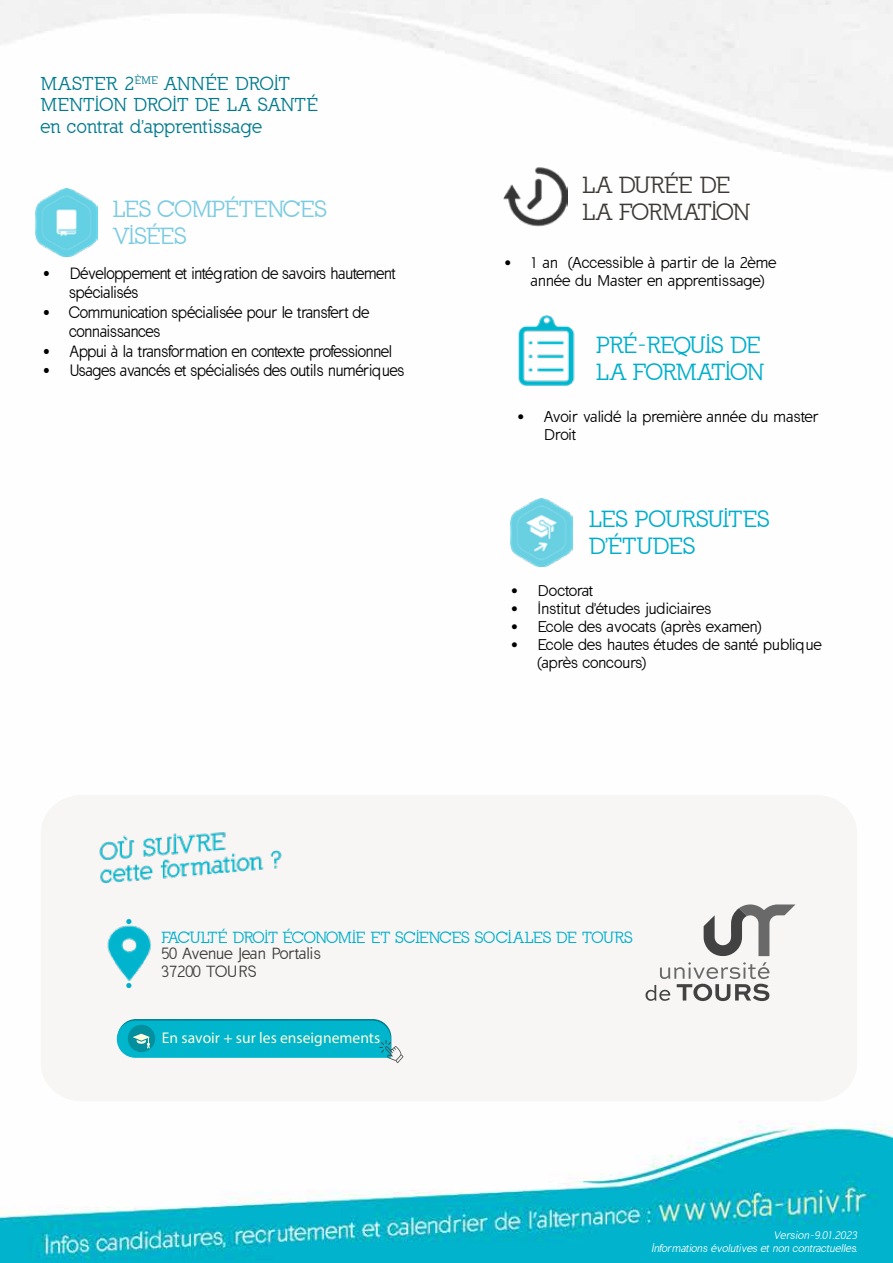
<style>
.page{position:relative;width:893px;height:1263px;background:#fff}
.page>*{position:absolute;margin:0;border:0;box-sizing:border-box;transform-origin:0 0}
.t1{font:22.5px/27px "California";color:#00aecc}
.t2{font:22.5px/27px "California";color:#7bcbe2}
.t3{font:22.5px/27px "California";color:#3d3936}
.t4{font:18px/21.6px "California";letter-spacing:.03em;color:#007a8e}
.t5{font:15.75px/18.9px "California Sans";letter-spacing:-.02em;color:#000;scale:.95 1}
.t6{font:15.75px/18.9px "California Sans";letter-spacing:.005em;color:#000;scale:.95 1}
.t7{font:15.6px "California";color:#00aecc}
.t8{font:15.6px/18.6px "California Sans";color:#3d3936}
.t9{font:15.6px "Myriad Pro";color:#fcfadb}
.t10{font:15.6px "California Sans";color:#00aecc}
.t11{font:15px/18px "California Sans";color:#000}
.t12{font:15px/18px "California Sans";letter-spacing:.025em;color:#000}
.t13{font:italic 10.5px/12.6px "California Sans";color:#fff;text-align:right}
</style>
<div class="page">
<img style="left:0;top:0;width:893px;height:1263px">
<div style="left:41px;top:795px;width:816px;height:306px;background:#f7f6f5;border-radius:40px"></div>
<img style="left:35px;top:188px;width:62px;height:69px">
<img style="left:503px;top:167px;width:65px;height:62px">
<img style="left:510px;top:313px;width:71px;height:74px">
<img style="left:99px;top:832px;width:183px;height:52px">
<img style="left:510px;top:499px;width:62px;height:67px">
<img style="left:107px;top:925px;width:44px;height:56px">
<svg style="left:117px;top:1019px;width:286px;height:44px"></svg>
<svg style="left:646px;top:904px;width:149px;height:97px"></svg>
<p class="t4" style="left:41px;top:73px;width:279px">MASTER 2<sup>ÈME</sup> ANNÉE DROIT<br>MENTION DROIT DE LA SANTÉ en contrat d'apprentissage</p>
<h1 class="t2" style="left:113px;top:196px;width:215px">LES COMPÉTENCES<br>VISÉES</h1>
<p class="t5" style="left:69px;top:264px;width:345px;text-indent:-27px">• Développement et intégration de savoirs hautement spécialisés</p>
<p class="t6" style="left:69px;top:303px;width:317px;text-indent:-27px">• Communication spécialisée pour le transfert de connaissances</p>
<p class="t5" style="left:42px;top:342px;width:369px">• Appui à la transformation en contexte professionnel</p>
<p class="t6" style="left:42px;top:361px;width:382px">• Usages avancés et spécialisés des outils numériques</p>
<p class="t10" style="left:125px;top:912px;width:10px">•</p>
<h1 class="t3" style="left:582px;top:172px;width:169px">LA DURÉE DE<br>LA FORMATION</h1>
<p class="t12" style="left:531px;top:254px;width:247px;text-indent:-27px">• 1 an (Accessible à partir de la 2ème année du Master en apprentissage)</p>
<h1 class="t1" style="left:596px;top:331px;width:169px">PRÉ-REQUIS DE<br>LA FORMATION</h1>
<p class="t11" style="left:544px;top:408px;width:276px;text-indent:-27px">• Avoir validé la première année du master<br>Droit</p>
<h1 class="t1" style="left:589px;top:506px;width:181px">LES POURSUITES<br>D'ÉTUDES</h1>
<p class="t11" style="left:511px;top:581px;width:84px">• Doctorat</p>
<p class="t12" style="left:511px;top:599px;width:202px">• Institut d'études judiciaires</p>
<p class="t11" style="left:511px;top:617px;width:252px">• Ecole des avocats (après examen)</p>
<p class="t11" style="left:538px;top:635px;width:285px;text-indent:-27px">• Ecole des hautes études de santé publique (après concours)</p>
<p class="t10" style="left:125px;top:976px;width:10px">•</p>
<p class="t7" style="left:161px;top:928px;width:472px">FACULTÉ DROIT ÉCONOMIE ET SCIENCES SOCI ALES DE TOURS</p>
<p class="t8" style="left:161px;top:944px;width:161px">50 Avenue Jean Portalis<br>37200 TOURS</p>
<p class="t9" style="left:162px;top:1028px;width:220px">En savoir + sur les enseignements</p>
<p class="t13" style="left:651px;top:1229px;width:210px">Version-9.01.2023<br>Informations évolutives et non contractuelles.</p>
</div>
